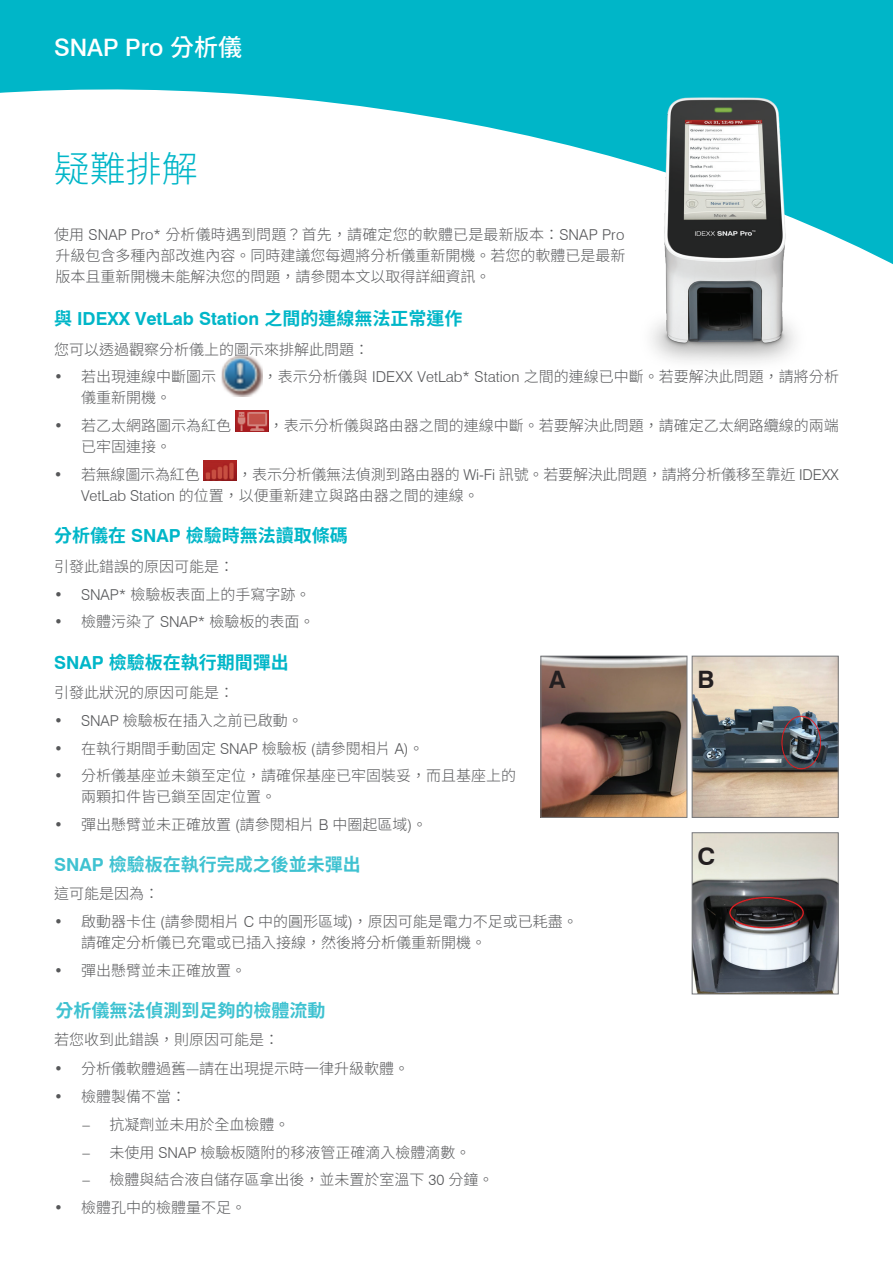
<style>
.page{position:relative;width:893px;height:1263px;background:#fff}
.page>*{position:absolute;margin:0;border:0;box-sizing:border-box;transform-origin:0 0}
.t1{font:300 36px "Source Han Sans TC";color:#00b6c8}
.t2{font:500 24px "Swiss 721 BT";color:#fff}
.t3{font:700 24px "Swiss 721 BT";color:#231f20}
.t4{font:700 18px "Source Han Sans TC";color:#3fc2d1}
.t5{font:700 18px "Source Han Sans TC";color:#00b6c8}
.t6{font:700 18px "Swiss 721 BT";color:#00b6c8}
.t7{font:300 15px/21px "Source Han Sans TC";color:#57585a}
.s1{font-family:"Source Han Sans TC"}
.s2{font-family:"Swiss 721 BT"}
</style>
<div class="page">
<svg style="left:0;top:0;width:893px;height:264px;fill:#00b6c8"></svg>
<img style="left:221px;top:355px;width:42px;height:42px">
<img style="left:235px;top:411px;width:34px;height:21px">
<div style="left:236px;top:411px;width:32px;height:21px;background:#c02025;opacity:.49"></div>
<img style="left:203px;top:461px;width:34px;height:20px">
<img style="left:204px;top:463px;width:19px;height:17px">
<svg style="left:205px;top:467px;width:18px;height:13px"></svg>
<img style="left:622px;top:79px;width:204px;height:284px">
<img style="left:543px;top:658px;width:142px;height:157px">
<div style="left:541px;top:656px;width:146px;height:161px;border:1px solid #76787b"></div>
<img style="left:694px;top:658px;width:142px;height:157px">
<div style="left:692px;top:656px;width:146px;height:161px;border:1px solid #76787b"></div>
<img style="left:694px;top:834px;width:142px;height:158px">
<div style="left:692px;top:832px;width:146px;height:162px;border:1px solid #76787b"></div>
<h2 class="t2" style="left:54px;top:33px;width:190px">SNAP Pro <span class="s1">分析儀</span></h2>
<h1 class="t1" style="left:54px;top:149px;width:145px">疑難排解</h1>
<p class="t7" style="left:54px;top:224px;width:573px;text-align:justify">使用 <span class="s2">SNAP Pro*</span> 分析儀時遇到問題？首先，請確定您的軟體已是最新版本：<span class="s2">SNAP Pro</span>升級包含多種內部改進內容。同時建議您每週將分析儀重新開機。若您的軟體已是最新版本且重新開機未能解決您的問題，請參閱本文以取得詳細資訊。</p>
<p class="t6" style="left:54px;top:308px;width:410px"><span class="s1">與</span> IDEXX VetLab Station <span class="s1">之間的連線無法正常運作</span></p>
<p class="t7" style="left:54px;top:339px;width:316px">您可以透過觀察分析儀上的圖示來排解此問題：</p>
<p class="t7" style="left:54px;top:367px;width:163px"><span class="s2">•</span> 若出現連線中斷圖示</p>
<p class="t7" style="left:263px;top:367px;width:578px">，表示分析儀與 <span class="s2">IDEXX VetLab* Station</span> 之間的連線已中斷。若要解決此問題，請將分析</p>
<p class="t7" style="left:81px;top:388px;width:91px">儀重新開機。</p>
<p class="t7" style="left:54px;top:415px;width:178px"><span class="s2">•</span> 若乙太網路圖示為紅色</p>
<p class="t7" style="left:269px;top:415px;width:572px">，表示分析儀與路由器之間的連線中斷。若要解決此問題，請確定乙太網路纜線的兩端</p>
<p class="t7" style="left:81px;top:436px;width:91px">已牢固連接。</p>
<p class="t7" style="left:54px;top:464px;width:147px"><span class="s2">•</span> 若無線圖示為紅色</p>
<p class="t7" style="left:81px;top:464px;width:760px;text-indent:156px">，表示分析儀無法偵測到路由器的 <span class="s2">Wi-Fi</span> 訊號。若要解決此問題，請將分析儀移至靠近 <span class="s2">IDEXX<br>VetLab Station</span> 的位置，以便重新建立與路由器之間的連線。</p>
<p class="t5" style="left:54px;top:525px;width:295px">分析儀在 <span class="s2">SNAP</span> 檢驗時無法讀取條碼</p>
<p class="t7" style="left:54px;top:556px;width:181px">引發此錯誤的原因可能是：</p>
<p class="t7" style="left:54px;top:584px;width:258px"><span class="s2">• SNAP*</span> 檢驗板表面上的手寫字跡。</p>
<p class="t7" style="left:54px;top:612px;width:262px"><span class="s2">•</span> 檢體污染了 <span class="s2">SNAP*</span> 檢驗板的表面。</p>
<p class="t5" style="left:54px;top:652px;width:236px"><span class="s2">SNAP</span> 檢驗板在執行期間彈出</p>
<p class="t7" style="left:54px;top:682px;width:181px">引發此狀況的原因可能是：</p>
<p class="t7" style="left:54px;top:710px;width:250px"><span class="s2">• SNAP</span> 檢驗板在插入之前已啟動。</p>
<p class="t7" style="left:54px;top:738px;width:371px"><span class="s2">•</span> 在執行期間手動固定 <span class="s2">SNAP</span> 檢驗板 <span class="s2">(</span>請參閱相片 <span class="s2">A)</span>。</p>
<p class="t7" style="left:81px;top:766px;width:436px;text-indent:-27px"><span class="s2">•</span> 分析儀基座並未鎖至定位，請確保基座已牢固裝妥，而且基座上的兩顆扣件皆已鎖至固定位置。</p>
<p class="t7" style="left:54px;top:814px;width:375px"><span class="s2">•</span> 彈出懸臂並未正確放置 <span class="s2">(</span>請參閱相片 <span class="s2">B</span> 中圈起區域<span class="s2">)</span>。</p>
<p class="t4" style="left:54px;top:855px;width:308px"><span class="s2">SNAP</span> 檢驗板在執行完成之後並未彈出</p>
<p class="t7" style="left:54px;top:883px;width:107px">這可能是因為：</p>
<p class="t7" style="left:81px;top:911px;width:498px;text-indent:-27px"><span class="s2">•</span> 啟動器卡住 <span class="s2">(</span>請參閱相片 <span class="s2">C</span> 中的圓形區域<span class="s2">)</span>，原因可能是電力不足或已耗盡。請確定分析儀已充電或已插入接線，然後將分析儀重新開機。</p>
<p class="t7" style="left:54px;top:960px;width:193px"><span class="s2">•</span> 彈出懸臂並未正確放置。</p>
<p class="t4" style="left:55px;top:1000px;width:272px">分析儀無法偵測到足夠的檢體流動</p>
<p class="t7" style="left:54px;top:1029px;width:226px">若您收到此錯誤，則原因可能是：</p>
<p class="t7" style="left:54px;top:1059px;width:357px"><span class="s2">•</span> 分析儀軟體過舊—請在出現提示時一律升級軟體。</p>
<p class="t7" style="left:54px;top:1086px;width:134px"><span class="s2">•</span> 檢體製備不當：</p>
<p class="t7" style="left:82px;top:1114px;width:208px"><span class="s2">–</span> 抗凝劑並未用於全血檢體。</p>
<p class="t7" style="left:82px;top:1142px;width:389px"><span class="s2">–</span> 未使用 <span class="s2">SNAP</span> 檢驗板隨附的移液管正確滴入檢體滴數。</p>
<p class="t7" style="left:82px;top:1170px;width:412px"><span class="s2">–</span> 檢體與結合液自儲存區拿出後，並未置於室溫下 <span class="s2">30</span> 分鐘。</p>
<p class="t7" style="left:54px;top:1197px;width:193px"><span class="s2">•</span> 檢體孔中的檢體量不足。</p>
<h2 class="t3" style="left:549px;top:665px;width:18px">A</h2>
<h2 class="t3" style="left:698px;top:665px;width:18px">B</h2>
<h2 class="t3" style="left:698px;top:841px;width:19px">C</h2>
</div>
